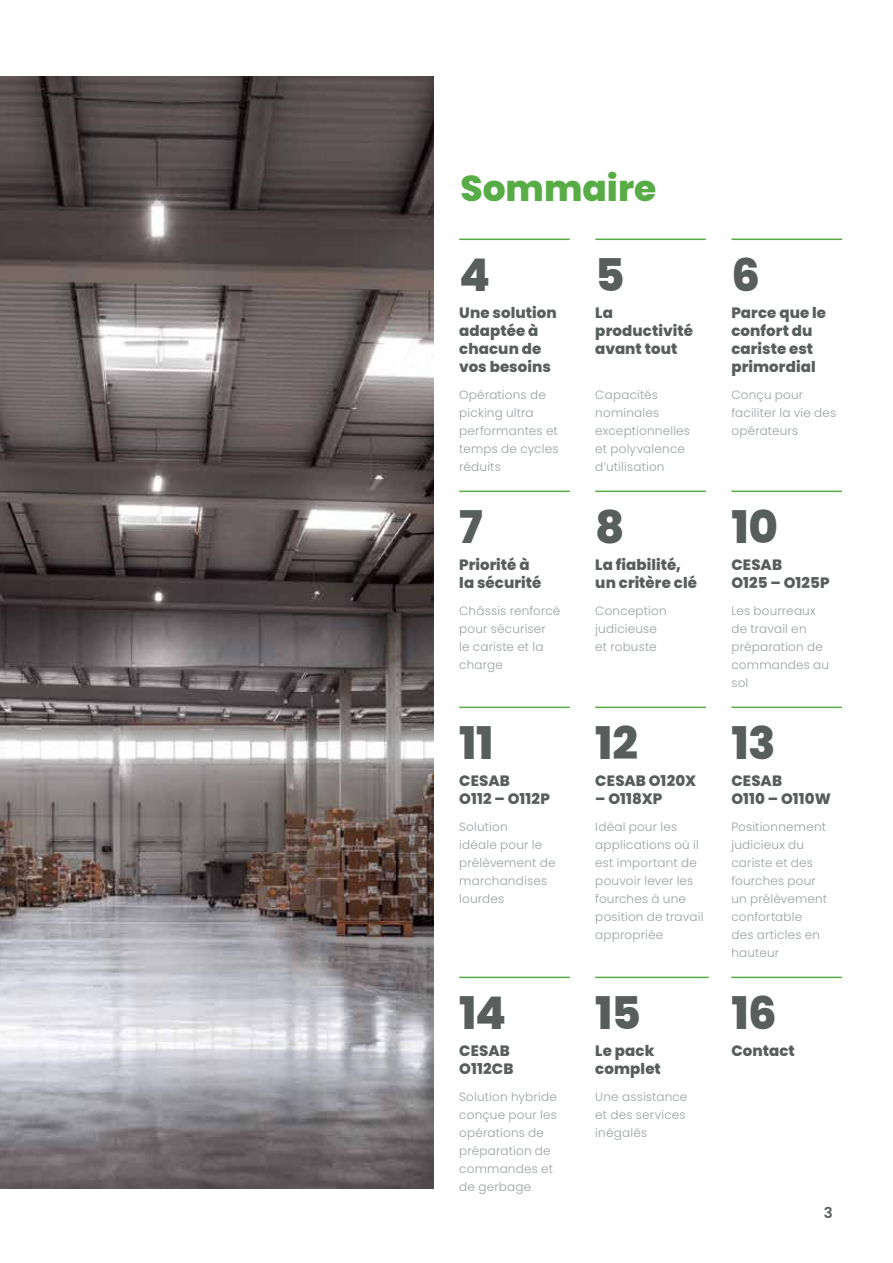
<style>
.page{position:relative;width:893px;height:1263px;background:#fff}
.page>*{position:absolute;margin:0;border:0;box-sizing:border-box;transform-origin:0 0}
.t1{font:800 45px "Poppins";letter-spacing:-.015em;color:#585e5c}
.t2{font:800 36px "Poppins";color:#57ac45}
.t3{font:800 15px/18px "Poppins";letter-spacing:.005em;color:#585e5c}
.t4{font:600 15px "Poppins";color:#585e5c}
.t5{font:300 12px/18px "Poppins";letter-spacing:.015em;color:#99a0a1}
</style>
<div class="page">
<img style="left:0;top:77px;width:434px;height:1111px">
<hr style="left:459px;top:707px;width:111px;height:1px;background:#57ac45">
<hr style="left:595px;top:707px;width:111px;height:1px;background:#57ac45">
<hr style="left:731px;top:707px;width:111px;height:1px;background:#57ac45">
<hr style="left:459px;top:977px;width:111px;height:1px;background:#57ac45">
<hr style="left:595px;top:977px;width:114px;height:1px;background:#57ac45">
<hr style="left:731px;top:977px;width:111px;height:1px;background:#57ac45">
<hr style="left:459px;top:239px;width:111px;height:1px;background:#57ac45">
<hr style="left:595px;top:239px;width:111px;height:1px;background:#57ac45">
<hr style="left:731px;top:239px;width:111px;height:1px;background:#57ac45">
<hr style="left:459px;top:491px;width:111px;height:1px;background:#57ac45">
<hr style="left:595px;top:491px;width:111px;height:1px;background:#57ac45">
<hr style="left:731px;top:491px;width:111px;height:1px;background:#57ac45">
<h2 class="t2" style="left:460px;top:168px;width:197px">Sommaire</h2>
<h1 class="t1" style="left:459px;top:249px;width:33px">4</h1>
<p class="t3" style="left:459px;top:304px;width:99px">Une solution adaptée à chacun de vos besoins</p>
<p class="t5" style="left:459px;top:386px;width:101px">Opérations de picking ultra performantes et temps de cycles réduits</p>
<h1 class="t1" style="left:459px;top:501px;width:25px">7</h1>
<p class="t3" style="left:459px;top:556px;width:84px">Priorité à la sécurité</p>
<p class="t5" style="left:459px;top:602px;width:103px">Châssis renforcé pour sécuriser<br>le cariste et la charge</p>
<h1 class="t1" style="left:459px;top:717px;width:36px">11</h1>
<p class="t3" style="left:459px;top:772px;width:92px">CESAB<br>O112 – O112P</p>
<p class="t5" style="left:459px;top:818px;width:98px">Solution<br>idéale pour le prélèvement de marchandises lourdes</p>
<h1 class="t1" style="left:459px;top:987px;width:48px">14</h1>
<p class="t3" style="left:459px;top:1042px;width:56px">CESAB<br>O112CB</p>
<p class="t5" style="left:459px;top:1088px;width:99px">Solution hybride conçue pour les opérations de préparation de commandes et de gerbage</p>
<h1 class="t1" style="left:595px;top:249px;width:31px">5</h1>
<p class="t3" style="left:595px;top:304px;width:99px">La productivité avant tout</p>
<p class="t5" style="left:595px;top:386px;width:96px">Capacités nominales exceptionnelles et polyvalence d’utilisation</p>
<h1 class="t1" style="left:595px;top:501px;width:31px">8</h1>
<p class="t3" style="left:595px;top:556px;width:103px">La fiabilité, un critère clé</p>
<p class="t5" style="left:595px;top:602px;width:73px">Conception judicieuse et robuste</p>
<h1 class="t1" style="left:595px;top:717px;width:44px">12</h1>
<p class="t3" style="left:595px;top:772px;width:102px">CESAB O120X</p>
<p class="t3" style="left:595px;top:790px;width:69px">– O118XP</p>
<p class="t5" style="left:595px;top:818px;width:110px">Idéal pour les applications où il est important de pouvoir lever les fourches à une position de travail appropriée</p>
<h1 class="t1" style="left:595px;top:987px;width:47px">15</h1>
<p class="t3" style="left:595px;top:1042px;width:67px">Le pack complet</p>
<p class="t5" style="left:595px;top:1088px;width:94px">Une assistance et des services inégalés</p>
<h1 class="t1" style="left:731px;top:249px;width:30px">6</h1>
<p class="t3" style="left:731px;top:304px;width:96px">Parce que le confort du cariste est primordial</p>
<p class="t5" style="left:731px;top:386px;width:106px">Conçu pour faciliter la vie des opérateurs</p>
<h1 class="t1" style="left:731px;top:501px;width:48px">10</h1>
<p class="t3" style="left:731px;top:556px;width:100px">CESAB<br>O125 – O125P</p>
<p class="t5" style="left:731px;top:602px;width:99px">Les bourreaux de travail en préparation de commandes au sol</p>
<h1 class="t1" style="left:731px;top:717px;width:46px">13</h1>
<p class="t3" style="left:731px;top:772px;width:101px">CESAB<br>O110 – O110W</p>
<p class="t5" style="left:731px;top:818px;width:97px">Positionnement judicieux du cariste et des fourches pour un prélèvement confortable des articles en hauteur</p>
<h1 class="t1" style="left:731px;top:987px;width:47px">16</h1>
<p class="t3" style="left:731px;top:1042px;width:65px">Contact</p>
<p class="t4" style="left:824px;top:1204px;width:10px">3</p>
</div>
